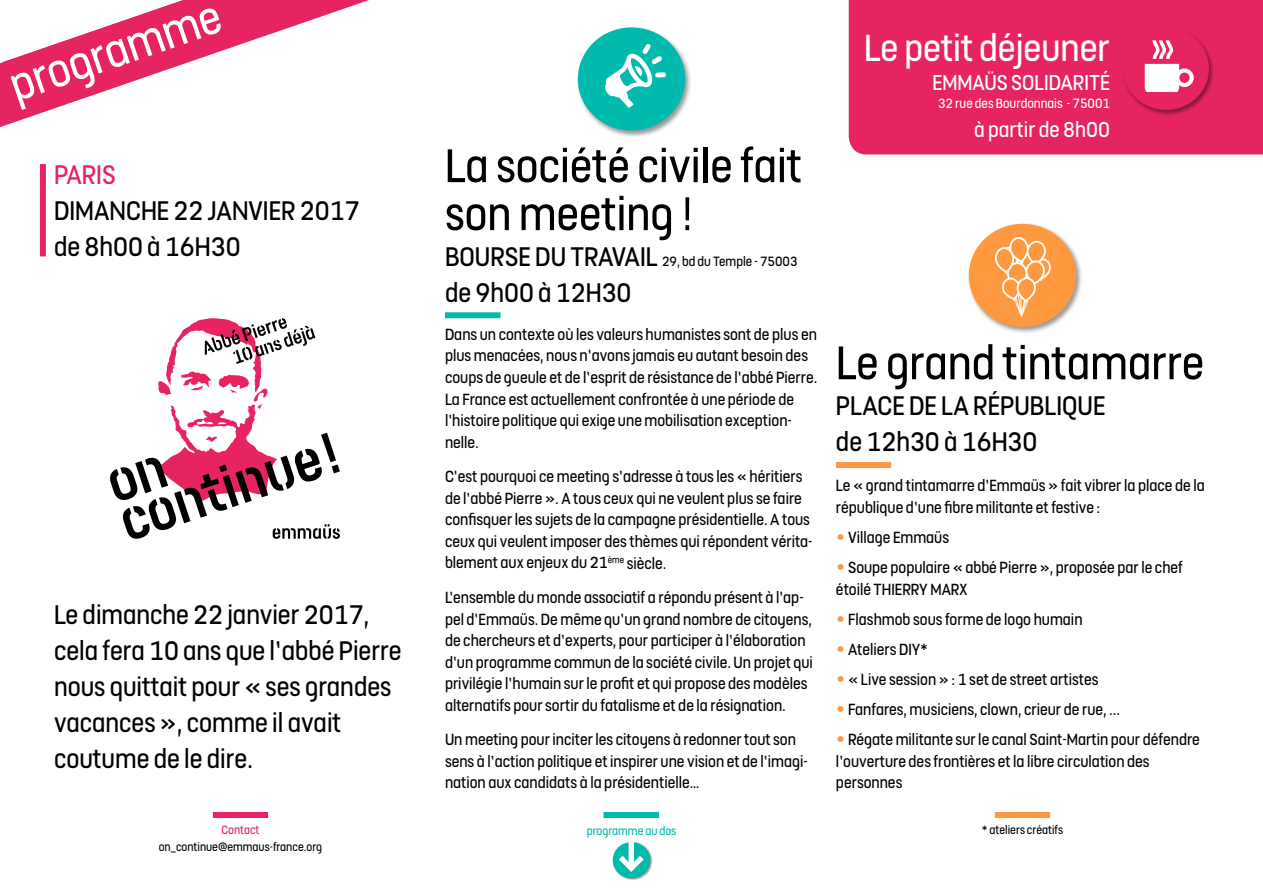
<style>
.page{position:relative;width:1263px;height:893px;background:#fff}
.page>*{position:absolute;margin:0;border:0;box-sizing:border-box;transform-origin:0 0}
.t1{font:52.5px/48px "FS Dillon";color:#000}
.t2{font:52.5px "FS Dillon";color:#fff}
.t3{font:700 50.4px "Klavika Arrows";color:#fff}
.t4{font:42px "FS Dillon";color:#fff}
.t5{font:30px/36px "FS Dillon";color:#000}
.t6{font:30px "FS Dillon";color:#e62460}
.t7{font:24px "FS Dillon";color:#fff}
.t8{font:18px/21.6px "FS Dillon";color:#000}
.t9{font:15px "FS Dillon";color:#000}
.t10{font:15px "FS Dillon";color:#fff}
.t11{font:13.5px "FS Dillon";color:#000}
.t12{font:13.5px "FS Dillon";color:#00baae}
.t13{font:13.5px "FS Dillon";color:#e62460}
.s1{font-size:30px}
.s2{font-family:"DIN";color:#ff9940}
</style>
<div class="page">
<svg style="left:297px;top:0;width:72px;height:25px"></svg>
<div style="left:968px;top:223px;width:115px;height:111px;background:#000;opacity:.4"></div>
<div style="left:969px;top:224px;width:107px;height:103px;background:#ff9940;border-radius:50%"></div>
<div style="left:577px;top:27px;width:115px;height:111px;background:#000;opacity:.4"></div>
<div style="left:578px;top:27px;width:107px;height:104px;background:#00baae;border-radius:50%"></div>
<div style="left:613px;top:842px;width:39px;height:38px;background:#000;opacity:.4"></div>
<div style="left:613px;top:842px;width:37px;height:36px;background:#00baae;border-radius:50%"></div>
<div style="left:40px;top:164px;width:6px;height:92px;background:#e62460"></div>
<div style="left:445px;top:312px;width:55px;height:6px;background:#00baae"></div>
<div style="left:603px;top:812px;width:56px;height:6px;background:#00baae"></div>
<div style="left:836px;top:462px;width:55px;height:6px;background:#ff9940"></div>
<div style="left:995px;top:812px;width:55px;height:6px;background:#ff9940"></div>
<div style="left:213px;top:812px;width:55px;height:6px;background:#e62460"></div>
<svg style="left:0;top:0;width:297px;height:167px"></svg>
<svg style="left:995px;top:237px;width:56px;height:80px"></svg>
<div style="left:655px;top:72px;width:11px;height:6px;background:#fff;border-radius:2px"></div>
<svg style="left:605px;top:44px;width:57px;height:64px"></svg>
<svg style="left:110px;top:318px;width:230px;height:221px"></svg>
<div style="left:849px;top:0;width:414px;height:154px;background:#e62460"></div>
<div style="left:1122px;top:26px;width:93px;height:90px;background:#000;opacity:.4"></div>
<div style="left:1123px;top:27px;width:86px;height:83px;background:#e62460;border-radius:50%"></div>
<svg style="left:1145px;top:40px;width:49px;height:52px"></svg>
<h1 class="t2" style="left:0;top:53px;width:222px;rotate:-19deg">programme</h1>
<h3 class="t6" style="left:54px;top:155px;width:63px">PARIS</h3>
<h3 class="t5" style="left:54px;top:191px;width:307px">DIMANCHE 22 JANVIER 2017 de 8h00 à 16H30</h3>
<h3 class="t5" style="left:54px;top:595px;width:349px">Le dimanche 22 janvier 2017, cela fera 10 ans que l’abbé Pierre nous quittait pour « ses grandes vacances », comme il avait coutume de le dire.</h3>
<h1 class="t1" style="left:445px;top:138px;width:358px">La société civile fait son meeting !</h1>
<p class="t9" style="left:445px;top:251px;width:354px"><span class="s1">BOURSE DU TRAVAIL</span> 29, bd du Temple - 75003</p>
<h3 class="t5" style="left:445px;top:273px;width:188px">de 9h00 à 12H30</h3>
<p class="t8" style="left:445px;top:322px;width:374px">Dans un contexte où les valeurs humanistes sont de plus en plus menacées, nous n’avons jamais eu autant besoin des coups de gueule et de l’esprit de résistance de l’abbé Pierre.<br>La France est actuellement confrontée à une période de l’histoire politique qui exige une mobilisation exception&shy;nelle.</p>
<p class="t8" style="left:445px;top:464px;width:369px">C’est pourquoi ce meeting s’adresse à tous les « héritiers de l’abbé Pierre ». A tous ceux qui ne veulent plus se faire confisquer les sujets de la campagne présidentielle. A tous ceux qui veulent imposer des thèmes qui répondent vérita&shy;blement aux enjeux du 21<sup>ème</sup> siècle.</p>
<p class="t8" style="left:445px;top:585px;width:369px">L’ensemble du monde associatif a répondu présent à l’ap&shy;pel d’Emmaüs. De même qu’un grand nombre de citoyens, de chercheurs et d’experts, pour participer à l’élaboration d’un programme commun de la société civile. Un projet qui privilégie l’humain sur le profit et qui propose des modèles alternatifs pour sortir du fatalisme et de la résignation.</p>
<p class="t8" style="left:445px;top:728px;width:364px">Un meeting pour inciter les citoyens à redonner tout son sens à l’action politique et inspirer une vision et de l’imagi&shy;nation aux candidats à la présidentielle…</p>
<h3 class="t4" style="left:864px;top:20px;width:247px">Le petit déjeuner</h3>
<h3 class="t7" style="left:932px;top:66px;width:179px">EMMAÜS SOLIDARITÉ</h3>
<p class="t10" style="left:938px;top:93px;width:173px">32 rue des Bourdonnais - 75001</p>
<h3 class="t7" style="left:974px;top:113px;width:137px">à partir de 8h00</h3>
<h1 class="t1" style="left:836px;top:335px;width:370px">Le grand tintamarre</h1>
<h3 class="t5" style="left:836px;top:386px;width:271px">PLACE DE LA RÉPUBLIQUE de 12h30 à 16H30</h3>
<p class="t8" style="left:836px;top:474px;width:370px">Le « grand tintamarre d’Emmaüs » fait vibrer la place de la république d’une fibre militante et festive :</p>
<p class="t8" style="left:836px;top:525px;width:115px"><span class="s2">•</span> Village Emmaüs</p>
<p class="t8" style="left:836px;top:555px;width:348px"><span class="s2">•</span> Soupe populaire « abbé Pierre », proposée par le chef étoilé THIERRY MARX</p>
<p class="t8" style="left:836px;top:607px;width:248px"><span class="s2">•</span> Flashmob sous forme de logo humain</p>
<p class="t8" style="left:836px;top:637px;width:94px"><span class="s2">•</span> Ateliers DIY*</p>
<p class="t8" style="left:836px;top:667px;width:264px"><span class="s2">•</span> « Live session » : 1 set de street artistes</p>
<p class="t8" style="left:836px;top:697px;width:286px"><span class="s2">•</span> Fanfares, musiciens, clown, crieur de rue, ...</p>
<p class="t8" style="left:836px;top:728px;width:365px"><span class="s2">•</span> Régate militante sur le canal Saint-Martin pour défendre l’ouverture des frontières et la libre circulation des personnes</p>
<p class="t13" style="left:221px;top:821px;width:40px">Contact</p>
<p class="t11" style="left:982px;top:821px;width:83px">* ateliers créatifs</p>
<p class="t11" style="left:159px;top:837px;width:165px">on_continue@emmaus-france.org</p>
<p class="t12" style="left:587px;top:822px;width:91px">programme au dos</p>
<h2 class="t3" style="left:614px;top:873px;width:37px;rotate:-90deg">a</h2>
</div>
